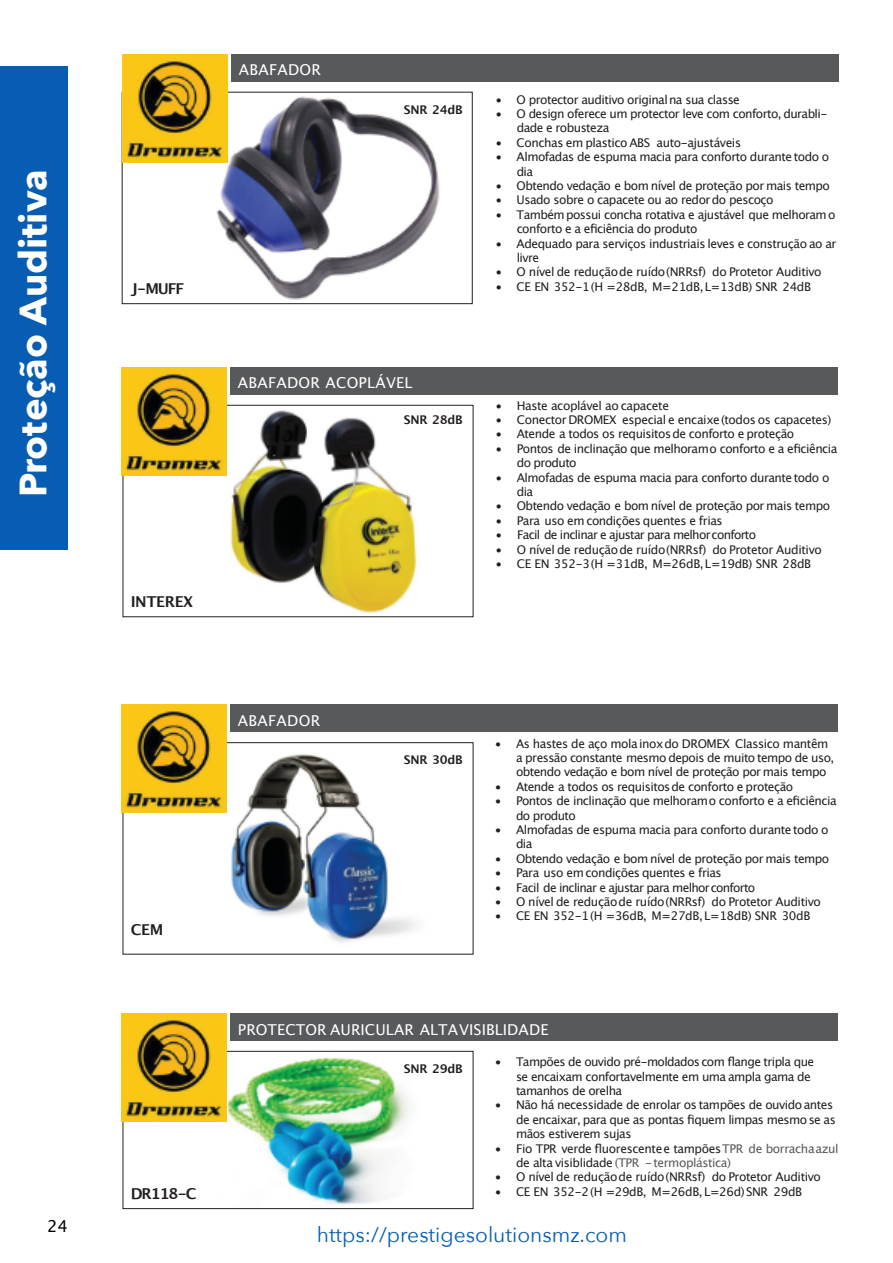
<style>
.page{position:relative;width:893px;height:1263px;background:#fff}
.page>*{position:absolute;margin:0;border:0;box-sizing:border-box;transform-origin:0 0}
.t1{font:700 38.1px "Avenir Next";color:#fff}
.t2{font:21px "Avenir Next";color:#075db3}
.t3{font:16.5px "Lucida Grande";color:#000}
.t4{font:15px "Lucida Grande";letter-spacing:.02em;color:#fff}
.t5{font:700 15px "Lucida Grande";letter-spacing:-.03em;color:#231f20}
.t6{font:12px/14.4px "Lucida Grande";letter-spacing:-.04em;color:#231f20}
.t7{font:12px "Lucida Grande";letter-spacing:-.06em;color:#231f20}
.t8{font:700 12px "Lucida Grande";letter-spacing:-.02em;color:#231f20}
.s1{color:#58595b}
</style>
<div class="page">
<div style="left:0;top:67px;width:68px;height:483px;background:#075db3"></div>
<div style="left:230px;top:367px;width:608px;height:28px;background:#58595b"></div>
<img style="left:211px;top:407px;width:206px;height:206px">
<div style="left:230px;top:704px;width:608px;height:28px;background:#58595b"></div>
<div style="left:230px;top:1013px;width:608px;height:28px;background:#58595b"></div>
<img style="left:226px;top:744px;width:191px;height:199px">
<img style="left:189px;top:1053px;width:220px;height:152px">
<div style="left:123px;top:1051px;width:350px;height:158px;border:1px solid #231f20"></div>
<img style="left:122px;top:367px;width:104px;height:108px">
<img style="left:122px;top:704px;width:104px;height:109px">
<img style="left:122px;top:1013px;width:104px;height:108px">
<div style="left:231px;top:54px;width:608px;height:27px;background:#58595b"></div>
<img style="left:200px;top:94px;width:240px;height:206px">
<div style="left:122px;top:92px;width:351px;height:212px;border:1px solid #231f20"></div>
<img style="left:123px;top:54px;width:104px;height:108px">
<h1 class="t1" style="left:9px;top:497px;width:329px;rotate:-90deg">Proteção Auditiva</h1>
<h3 class="t3" style="left:47px;top:1219px;width:22px">24</h3>
<p class="t5" style="left:132px;top:282px;width:54px">J-MUFF</p>
<p class="t5" style="left:131px;top:595px;width:64px">INTEREX</p>
<p class="t4" style="left:239px;top:64px;width:84px">ABAFADOR</p>
<p class="t8" style="left:404px;top:105px;width:60px">SNR 24dB</p>
<p class="t4" style="left:238px;top:377px;width:176px">ABAFADOR ACOPLÁVEL</p>
<p class="t8" style="left:404px;top:415px;width:60px">SNR 28dB</p>
<p class="t6" style="left:495px;top:93px;width:246px">• O protector auditivo originalna sua classe</p>
<p class="t6" style="left:517px;top:107px;width:312px;text-indent:-21px">• O design oferece um protector leve com conforto, durabli&shy;dade e robusteza</p>
<p class="t6" style="left:495px;top:136px;width:247px">• Conchas em plastico ABS auto-ajustáveis</p>
<p class="t6" style="left:517px;top:150px;width:314px;text-indent:-21px">• Almofadas de espuma macia para conforto durante todo o dia</p>
<p class="t6" style="left:495px;top:179px;width:336px">• Obtendo vedação e bom nível de proteção por mais tempo</p>
<p class="t6" style="left:495px;top:194px;width:280px">• Usado sobre o capacete ou ao redor do pescoço</p>
<p class="t6" style="left:517px;top:208px;width:320px;text-indent:-21px">• Também possui concha rotativa e ajustável que melhoram o conforto e a eficiência do produto</p>
<p class="t6" style="left:517px;top:237px;width:321px;text-indent:-21px">• Adequado para serviços industriais leves e construção ao ar livre</p>
<p class="t6" style="left:495px;top:266px;width:328px">• O nível de reduçãode ruído(NRRsf) do Protetor Auditivo</p>
<p class="t6" style="left:495px;top:280px;width:317px">• CE EN 352-1(H =28dB, M=21dB,L=13dB) SNR 24dB</p>
<p class="t6" style="left:496px;top:399px;width:175px">• Haste acoplável ao capacete</p>
<p class="t6" style="left:496px;top:413px;width:337px">• Conector DROMEX especial e encaixe(todos os capacetes)</p>
<p class="t6" style="left:496px;top:428px;width:300px">• Atende a todos os requisitosde conforto e proteção</p>
<p class="t6" style="left:517px;top:442px;width:322px;text-indent:-21px">• Pontos de inclinação que melhoramo conforto e a eficiência do produto</p>
<p class="t6" style="left:517px;top:471px;width:314px;text-indent:-21px">• Almofadas de espuma macia para conforto durante todo o dia</p>
<p class="t6" style="left:496px;top:500px;width:336px">• Obtendo vedação e bom nível de proteção por mais tempo</p>
<p class="t6" style="left:496px;top:514px;width:229px">• Para uso em condições quentes e frias</p>
<p class="t7" style="left:496px;top:530px;width:262px">• Facil de inclinar e ajustar para melhorconforto</p>
<p class="t6" style="left:496px;top:543px;width:328px">• O nível de reduçãode ruído(NRRsf) do Protetor Auditivo</p>
<p class="t6" style="left:496px;top:557px;width:317px">• CE EN 352-3(H =31dB, M=26dB,L=19dB) SNR 28dB</p>
<p class="t5" style="left:131px;top:923px;width:34px">CEM</p>
<p class="t5" style="left:131px;top:1187px;width:67px">DR118-C</p>
<p class="t4" style="left:238px;top:714px;width:84px">ABAFADOR</p>
<p class="t8" style="left:404px;top:755px;width:60px">SNR 30dB</p>
<p class="t6" style="left:516px;top:737px;width:320px;text-indent:-21px">• As hastes de aço molainoxdo DROMEX Classico mantêm a pressão constante mesmo depois de muito tempo de uso, obtendo vedação e bom nível de proteção por mais tempo</p>
<p class="t6" style="left:495px;top:780px;width:300px">• Atende a todos os requisitosde conforto e proteção</p>
<p class="t6" style="left:516px;top:794px;width:322px;text-indent:-21px">• Pontos de inclinação que melhoramo conforto e a eficiência do produto</p>
<p class="t6" style="left:516px;top:823px;width:314px;text-indent:-21px">• Almofadas de espuma macia para conforto durante todo o dia</p>
<p class="t6" style="left:495px;top:852px;width:336px">• Obtendo vedação e bom nível de proteção por mais tempo</p>
<p class="t6" style="left:495px;top:866px;width:229px">• Para uso em condições quentes e frias</p>
<p class="t7" style="left:495px;top:882px;width:262px">• Facil de inclinar e ajustar para melhorconforto</p>
<p class="t6" style="left:495px;top:895px;width:328px">• O nível de reduçãode ruído(NRRsf) do Protetor Auditivo</p>
<p class="t6" style="left:495px;top:910px;width:317px">• CE EN 352-1(H =36dB, M=27dB,L=18dB) SNR 30dB</p>
<p class="t4" style="left:238px;top:1023px;width:312px">PROTECTOR AURICULAR ALTAVISIBLIDADE</p>
<p class="t8" style="left:404px;top:1064px;width:60px">SNR 29dB</p>
<p class="t6" style="left:516px;top:1055px;width:300px;text-indent:-21px">• Tampões de ouvido pré-moldados com flange tripla que se encaixam confortavelmente em uma ampla gama de tamanhos de orelha</p>
<p class="t6" style="left:516px;top:1099px;width:321px;text-indent:-21px">• Não há necessidade de enrolar os tampões de ouvido antes de encaixar, para que as pontas fiquem limpas mesmo se as mãos estiverem sujas</p>
<p class="t6" style="left:516px;top:1142px;width:324px;text-indent:-21px">• Fio TPR verde fluorescentee tampões<span class="s1">TPR de borrachaazul </span>de alta visiblidade <span class="s1">(TPR -termoplástica)</span></p>
<p class="t6" style="left:495px;top:1171px;width:328px">• O nível de reduçãode ruído(NRRsf) do Protetor Auditivo</p>
<p class="t6" style="left:495px;top:1185px;width:309px">• CE EN 352-2(H =29dB, M=26dB,L=26d)SNR 29dB</p>
<h2 class="t2" style="left:317px;top:1220px;width:311px">https://prestigesolutionsmz.com</h2>
</div>
